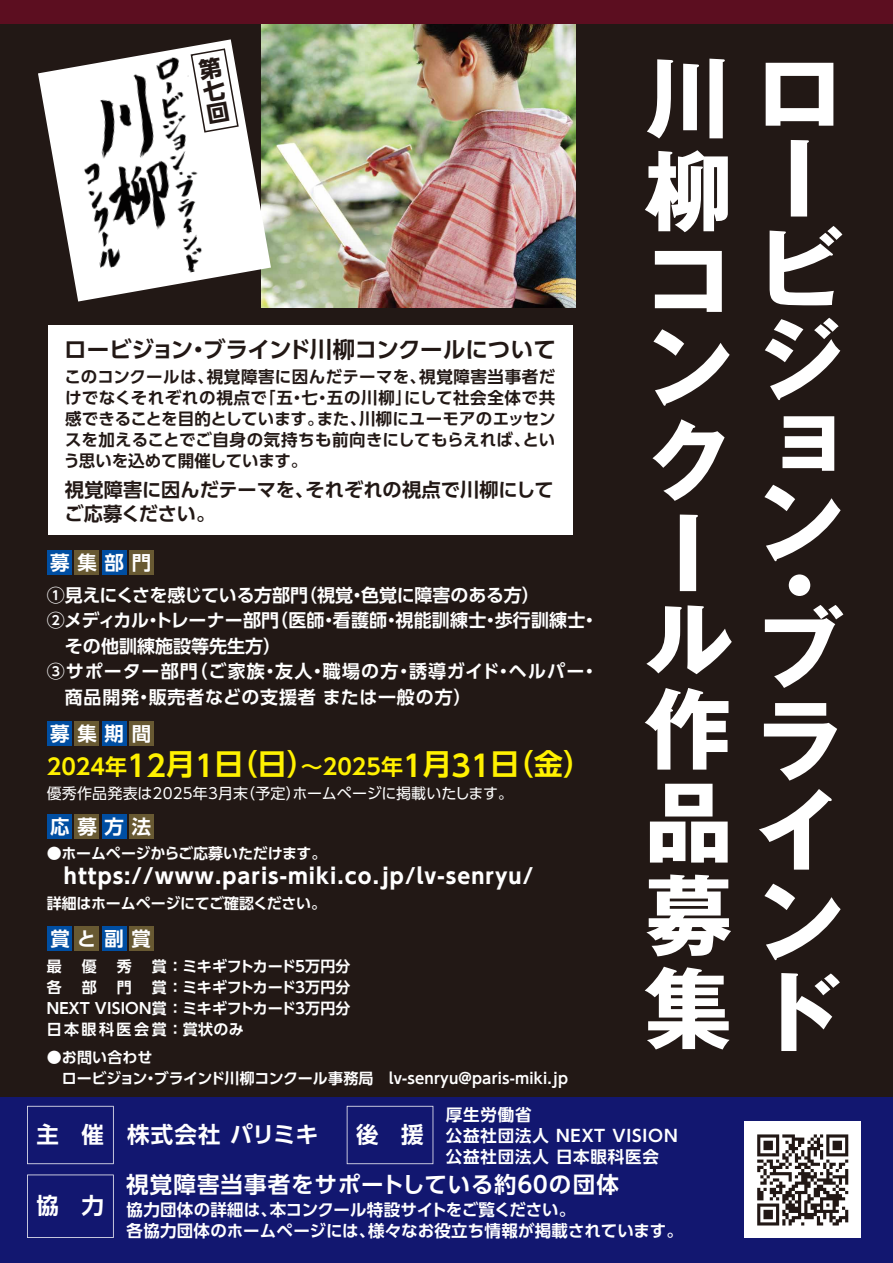
<style>
.page{position:relative;width:893px;height:1263px;background:#221815}
.page>*{position:absolute;margin:0;border:0;box-sizing:border-box;transform-origin:0 0}
.t1{font:700 88.2px/91.1px "Gothic MB101 Pro";color:#fff}
.t2{font:700 29.25px "UD Shin Go Pro De";color:#fff100}
.t3{font:700 22.5px "UD Shin Go Pro De";letter-spacing:.035em;color:#fff}
.t4{font:700 22.5px "UD Shin Go Pro De";letter-spacing:-.02em;color:#221815}
.t5{font:700 21px "UD Shin Go Pro";letter-spacing:.05em;color:#fff}
.t6{font:700 19.5px "UD Shin Go Pro De";letter-spacing:.4em;color:#fff}
.t7{font:700 19.2px/24px "UD Shin Go Pro De";color:#221815}
.t8{font:700 18px "UD Shin Go Pro De";letter-spacing:.01em;color:#fff}
.t9{font:700 18px "UD Shin Go Pro De";letter-spacing:.065em;color:#fff}
.t10{font:700 18px "UD Shin Go Pro De";letter-spacing:-.015em;color:#fff}
.t11{font:700 18px "UD Shin Go Pro De";letter-spacing:.045em;color:#fff}
.t12{font:700 16.5px/21px "UD Shin Go Pro De";color:#221815;text-align:justify}
.t13{font:700 16.5px/21px "UD Shin Go Pro De";letter-spacing:.015em;color:#fff}
.t14{font:700 16.5px/21px "UD Shin Go Pro De";letter-spacing:.05em;color:#fff}
.t15{font:700 15px/21px "UD Shin Go Pro De";color:#fff}
.t16{font:15px "UD Shin Go Pro";letter-spacing:.01em;color:#fff}
.t17{font:700 15px "UD Shin Go Pro De";letter-spacing:-.025em;color:#fff}
.t18{font:700 15px "UD Shin Go Pro De";letter-spacing:-.02em;color:#fff}
.t19{font:700 15px "UD Shin Go Pro De";letter-spacing:.17em;color:#fff}
.s1{font-size:22.05px}
</style>
<div class="page">
<img style="left:262px;top:23px;width:314px;height:285px">
<div style="left:0;top:1097px;width:893px;height:166px;background:#121770"></div>
<div style="left:0;top:0;width:893px;height:23px;background:#5c0e20"></div>
<svg style="left:347px;top:1106px;width:86px;height:58px"></svg>
<svg style="left:27px;top:1106px;width:87px;height:58px"></svg>
<div style="left:48px;top:325px;width:525px;height:209px;background:#fff"></div>
<svg style="left:27px;top:1174px;width:87px;height:64px"></svg>
<div style="left:47px;top:721px;width:25px;height:25px;background:#004ea2"></div>
<div style="left:74px;top:721px;width:25px;height:25px;background:#685932"></div>
<div style="left:102px;top:721px;width:25px;height:25px;background:#004ea2"></div>
<div style="left:129px;top:721px;width:25px;height:25px;background:#685932"></div>
<div style="left:47px;top:926px;width:25px;height:25px;background:#004ea2"></div>
<div style="left:74px;top:926px;width:25px;height:25px;background:#685932"></div>
<div style="left:102px;top:926px;width:25px;height:25px;background:#004ea2"></div>
<div style="left:129px;top:926px;width:25px;height:25px;background:#685932"></div>
<div style="left:47px;top:550px;width:25px;height:25px;background:#004ea2"></div>
<div style="left:74px;top:550px;width:25px;height:25px;background:#685932"></div>
<div style="left:102px;top:550px;width:25px;height:25px;background:#004ea2"></div>
<div style="left:129px;top:550px;width:25px;height:25px;background:#685932"></div>
<div style="left:47px;top:814px;width:25px;height:25px;background:#004ea2"></div>
<div style="left:74px;top:814px;width:25px;height:25px;background:#685932"></div>
<div style="left:102px;top:814px;width:25px;height:25px;background:#004ea2"></div>
<div style="left:129px;top:814px;width:25px;height:25px;background:#685932"></div>
<svg style="left:38px;top:39px;width:233px;height:262px"></svg>
<img style="left:67px;top:55px;width:156px;height:233px">
<div style="left:745px;top:1122px;width:116px;height:116px;background:#fff"></div>
<svg style="left:757px;top:1134px;width:91px;height:91px"></svg>
<svg style="left:190px;top:48px;width:50px;height:85px"></svg>
<h3 class="t4" style="left:64px;top:331px;width:493px">ロービジョン・ブラインド川柳コンクールについて</h3>
<p class="t12" style="left:64px;top:366px;width:493px">このコンクールは、視覚障害に因んだテーマを、視覚障害当事者だけでなくそれぞれの視点で「五・七・五の川柳」にして社会全体で共感できることを目的としています。また、川柳にユーモアのエッセンスを加えることでご自身の気持ちも前向きにしてもらえれば、という思いを込めて開催しています。</p>
<p class="t7" style="left:64px;top:477px;width:491px">視覚障害に因んだテーマを、それぞれの視点で川柳にしてご応募ください。</p>
<p class="t6" style="left:50px;top:547px;width:103px">募集部門</p>
<p class="t10" style="left:47px;top:580px;width:495px">①見えにくさを感じている方部門（視覚・色覚に障害のある方）</p>
<p class="t8" style="left:47px;top:605px;width:553px">②メディカル・トレーナー部門（医師・看護師・視能訓練士・歩行訓練士・</p>
<p class="t8" style="left:65px;top:631px;width:218px">その他訓練施設等先生方）</p>
<p class="t9" style="left:47px;top:656px;width:553px">③サポーター部門（ご家族・友人・職場の方・誘導ガイド・ヘルパー・</p>
<p class="t11" style="left:65px;top:682px;width:408px">商品開発・販売者などの支援者 または一般の方）</p>
<p class="t6" style="left:50px;top:717px;width:103px">募集期間</p>
<h2 class="t2" style="left:47px;top:740px;width:547px"><span class="s1">2024年</span>12月1日（日）<span class="s1">～2025年</span>1月31日（金）</h2>
<p class="t16" style="left:47px;top:781px;width:468px">優秀作品発表は2025年3月末（予定）ホームページに掲載いたします。</p>
<p class="t6" style="left:50px;top:810px;width:103px">応募方法</p>
<p class="t15" style="left:47px;top:842px;width:281px">●ホームページからご応募いただけます。</p>
<p class="t5" style="left:64px;top:858px;width:471px">https://www.paris-miki.co.jp/lv-senryu/</p>
<p class="t18" style="left:47px;top:891px;width:281px">詳細はホームページにてご確認ください。</p>
<p class="t6" style="left:51px;top:922px;width:102px">賞と副賞</p>
<p class="t17" style="left:152px;top:954px;width:200px">賞： ミキギフトカード5万円分</p>
<p class="t17" style="left:152px;top:975px;width:200px">賞： ミキギフトカード3万円分</p>
<p class="t15" style="left:47px;top:997px;width:305px">NEXT VISION賞： ミキギフトカード3万円分</p>
<p class="t19" style="left:47px;top:1017px;width:199px">日本眼科医会賞： 賞状のみ</p>
<p class="t15" style="left:47px;top:955px;width:17px">最</p>
<p class="t15" style="left:82px;top:955px;width:16px">優</p>
<p class="t15" style="left:117px;top:955px;width:16px">秀</p>
<p class="t15" style="left:47px;top:976px;width:17px">各</p>
<p class="t15" style="left:82px;top:976px;width:16px">部</p>
<p class="t15" style="left:117px;top:976px;width:16px">門</p>
<p class="t15" style="left:47px;top:1047px;width:523px">●お問い合わせ<br>　ロービジョン・ブラインド川柳コンクール事務局　lv-senryu@paris-miki.jp</p>
<h1 class="t1" style="left:644px;top:42px;width:89px">川柳コンクール作品募集</h1>
<h1 class="t1" style="left:755px;top:37px;width:88px;line-height:89.2px">ロービジ</h1>
<h1 class="t1" style="left:755px;top:391px;width:87px;line-height:80.6px">ョン</h1>
<h1 class="t1" style="left:755px;top:543px;width:89px;line-height:63.4px">・ブ</h1>
<h1 class="t1" style="left:755px;top:684px;width:87px;text-align:justify">ラインド</h1>
<h3 class="t3" style="left:37px;top:1116px;width:283px">主　催 株式会社 パリミキ</h3>
<h3 class="t3" style="left:356px;top:1116px;width:69px">後　援</h3>
<p class="t14" style="left:446px;top:1104px;width:233px">厚生労働省<br>公益社団法人 NEXT VISION公益社団法人 日本眼科医会</p>
<h3 class="t3" style="left:37px;top:1187px;width:69px">協　力</h3>
<h3 class="t3" style="left:126px;top:1166px;width:494px">視覚障害当事者をサポートしている約６０の団体</h3>
<p class="t13" style="left:127px;top:1198px;width:558px">協力団体の詳細は、本コンクール特設サイトをご覧ください。<br>各協力団体のホームページには、様々なお役立ち情報が掲載されています。</p>
</div>
